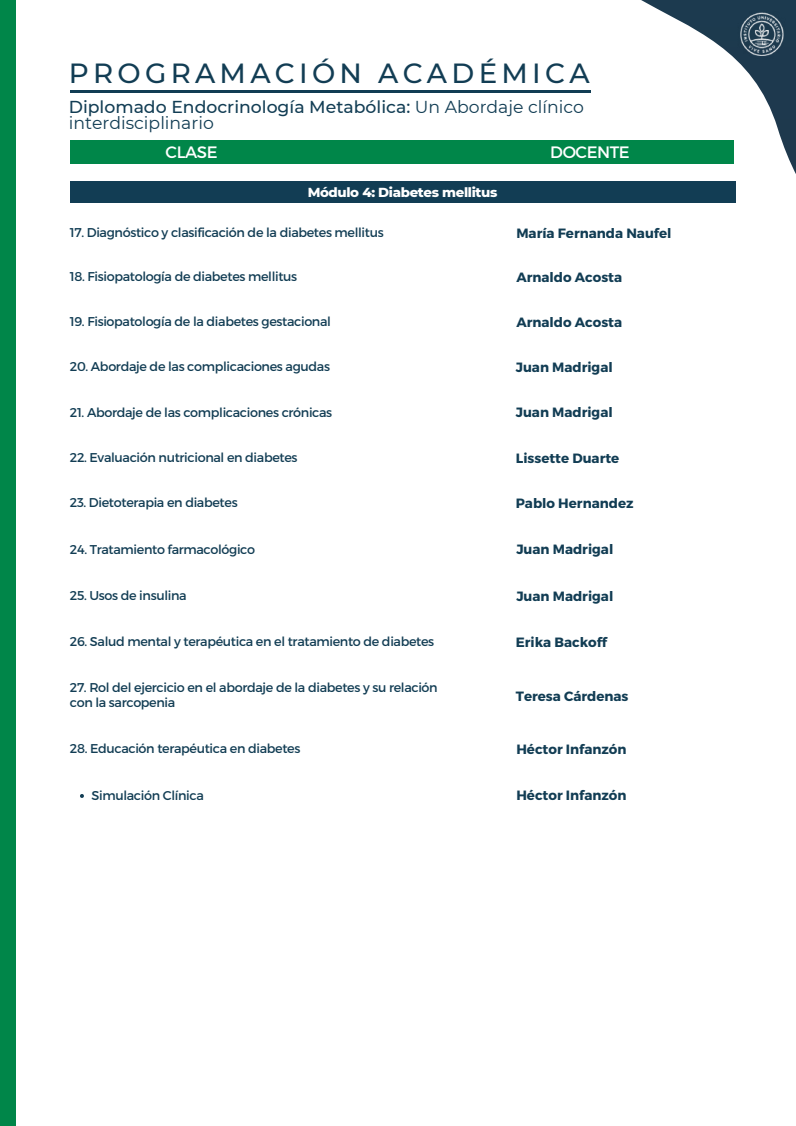
<style>
.page{position:relative;width:796px;height:1126px;background:#fff}
.page>*{position:absolute;margin:0;border:0;box-sizing:border-box;transform-origin:0 0}
.t1{font:500 27.67px "Montserrat";letter-spacing:.155em;color:#123d54}
.t2{font:17.25px/16.9px "Montserrat";color:#123d54}
.t3{font:16.5px "Montserrat";letter-spacing:-.025em;color:#fff}
.t4{font:700 13.42px "Montserrat";color:#123d54}
.t5{font:800 13.35px "Montserrat";letter-spacing:-.025em;color:#fff}
.t6{font:12.75px/14.6px "Montserrat";letter-spacing:-.025em;color:#123d54}
.s1{font-weight:500}
</style>
<div class="page">
<svg style="left:525px;top:0;width:270px;height:203px"></svg>
<img style="left:731px;top:6px;width:59px;height:59px">
<div style="left:70px;top:181px;width:665px;height:22px;background:#123d54"></div>
<div style="left:0;top:0;width:15px;height:1125px;background:#008649"></div>
<div style="left:70px;top:140px;width:663px;height:23px;background:#008649"></div>
<hr style="left:70px;top:90px;width:520px;height:3px;background:#123d54">
<svg style="left:80px;top:794px;width:4px;height:3px"></svg>
<h1 class="t1" style="left:69px;top:56px;width:522px">PROGRAMACIÓN ACADÉMICA</h1>
<h2 class="t2" style="left:69px;top:98px;width:516px"><span class="s1">Diplomado Endocrinología Metabólica:</span> Un Abordaje clínico interdisciplinario</h2>
<p class="t3" style="left:165px;top:141px;width:53px">CLASE</p>
<p class="t3" style="left:550px;top:141px;width:81px">DOCENTE</p>
<p class="t5" style="left:307px;top:184px;width:191px">Módulo 4: Diabetes mellitus</p>
<p class="t6" style="left:70px;top:224px;width:315px">17. Diagnóstico y clasificación de la diabetes mellitus</p>
<p class="t4" style="left:516px;top:224px;width:157px">María Fernanda Naufel</p>
<p class="t6" style="left:70px;top:269px;width:229px">18. Fisiopatología de diabetes mellitus</p>
<p class="t4" style="left:516px;top:268px;width:107px">Arnaldo Acosta</p>
<p class="t6" style="left:70px;top:314px;width:262px">19. Fisiopatología de la diabetes gestacional</p>
<p class="t4" style="left:516px;top:313px;width:107px">Arnaldo Acosta</p>
<p class="t6" style="left:70px;top:358px;width:261px">20. Abordaje de las complicaciones agudas</p>
<p class="t4" style="left:515px;top:358px;width:98px">Juan Madrigal</p>
<p class="t6" style="left:70px;top:404px;width:264px">21. Abordaje de las complicaciones crónicas</p>
<p class="t4" style="left:515px;top:403px;width:98px">Juan Madrigal</p>
<p class="t6" style="left:70px;top:449px;width:229px">22. Evaluación nutricional en diabetes</p>
<p class="t4" style="left:515px;top:449px;width:105px">Lissette Duarte</p>
<p class="t6" style="left:70px;top:494px;width:169px">23. Dietoterapia en diabetes</p>
<p class="t4" style="left:515px;top:494px;width:119px">Pablo Hernandez</p>
<p class="t6" style="left:70px;top:541px;width:187px">24. Tratamiento farmacológico</p>
<p class="t4" style="left:516px;top:540px;width:98px">Juan Madrigal</p>
<p class="t6" style="left:70px;top:587px;width:118px">25. Usos de insulina</p>
<p class="t4" style="left:516px;top:587px;width:98px">Juan Madrigal</p>
<p class="t6" style="left:70px;top:633px;width:366px">26. Salud mental y terapéutica en el tratamiento de diabetes</p>
<p class="t4" style="left:515px;top:633px;width:93px">Erika Backoff</p>
<p class="t6" style="left:70px;top:679px;width:369px">27. Rol del ejercicio en el abordaje de la diabetes y su relación con la sarcopenia</p>
<p class="t4" style="left:515px;top:686px;width:114px">Teresa Cárdenas</p>
<p class="t6" style="left:70px;top:740px;width:232px">28. Educación terapéutica en diabetes</p>
<p class="t4" style="left:516px;top:740px;width:112px">Héctor Infanzón</p>
<p class="t6" style="left:91px;top:786px;width:114px">Simulación Clínica</p>
<p class="t4" style="left:516px;top:786px;width:112px">Héctor Infanzón</p>
</div>
